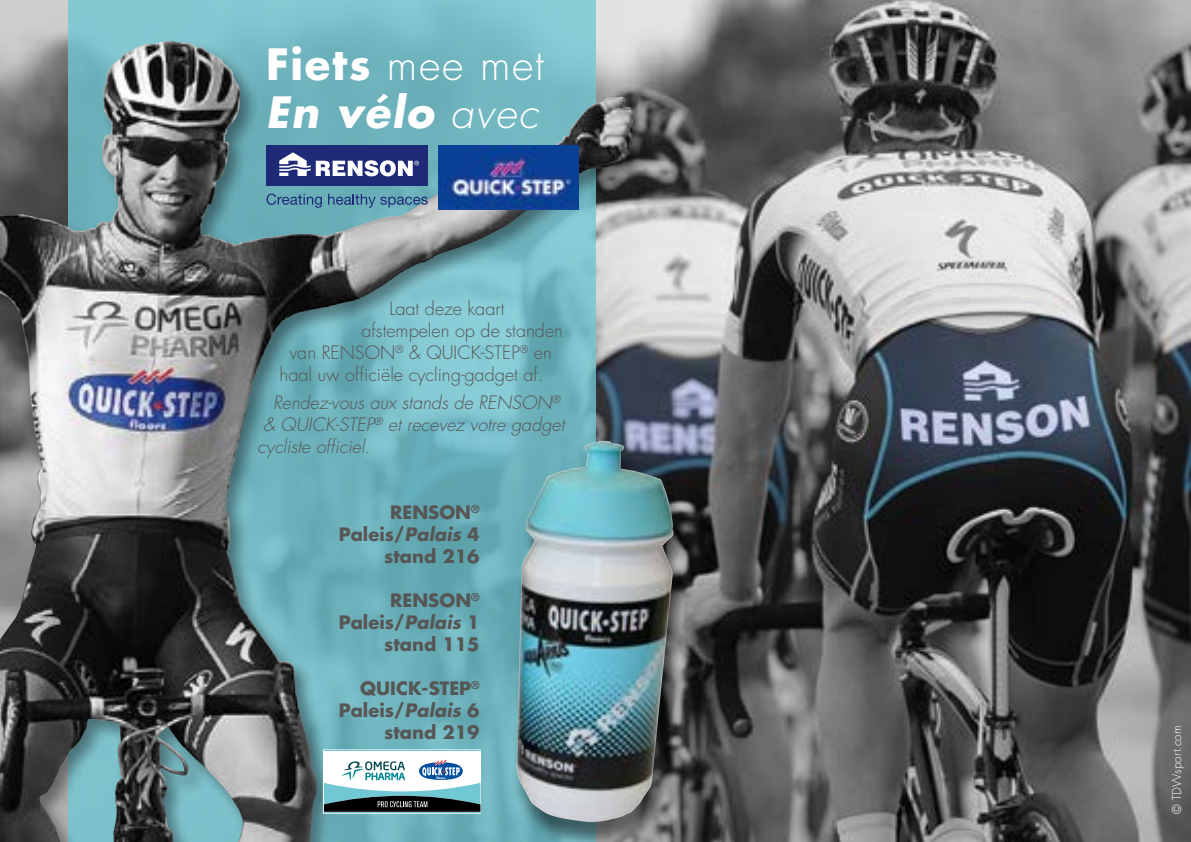
<style>
.page{position:relative;width:1191px;height:842px;background:#fff}
.page>*{position:absolute;margin:0;border:0;box-sizing:border-box;transform-origin:0 0}
.t1{font:300 42px/48px "Futura Std";letter-spacing:.04em;color:#fff}
.t2{font:300 18px "Futura Std";color:#565655}
.t3{font:700 18px/22px "Futura Std";color:#565655;text-align:right}
.t4{font:italic 300 18px "Futura Std";color:#565655}
.t5{font:300 12px "Futura Std";color:#fff}
.s1{font-weight:700}
.s2{font-weight:700;font-style:italic}
.s3{font-style:italic}
</style>
<div class="page">
<img style="left:0;top:0;width:1191px;height:842px">
<div style="left:68px;top:0;width:527px;height:842px;background:#83c7d2"></div>
<div style="left:0;top:37px;width:653px;height:805px;background:#000;opacity:.4"></div>
<img style="left:0;top:41px;width:174px;height:801px">
<div style="left:511px;top:445px;width:180px;height:397px;background:#000;opacity:.5"></div>
<img style="left:516px;top:441px;width:157px;height:383px">
<div style="left:266px;top:145px;width:162px;height:41px;background:#1e2a77"></div>
<svg style="left:279px;top:152px;width:140px;height:24px"></svg>
<svg style="left:266px;top:194px;width:56px;height:14px"></svg>
<svg style="left:328px;top:194px;width:100px;height:14px"></svg>
<img style="left:438px;top:145px;width:140px;height:65px">
<div style="left:323px;top:749px;width:158px;height:65px;background:#fff;border:2px solid #fff"></div>
<hr style="left:324px;top:812px;width:156px;height:1px;background:#72c7d4">
<svg style="left:324px;top:760px;width:156px;height:52px"></svg>
<hr style="left:324px;top:750px;width:156px;height:1px;background:#72c7d4">
<h1 class="t1" style="left:266px;top:42px;width:280px"><span class="s1">Fiets</span> mee met<br><span class="s2">En vélo</span> <span class="s3">avec</span></h1>
<p class="t2" style="left:389px;top:298px;width:117px">Laat deze kaart</p>
<p class="t2" style="left:361px;top:320px;width:203px">afstempelen op de standen</p>
<p class="t2" style="left:289px;top:342px;width:264px">van RENSON<sup>®</sup> &amp; QUICK-STEP<sup>®</sup> en</p>
<p class="t2" style="left:279px;top:364px;width:265px">haal uw officiële cycling-gadget af.</p>
<p class="t4" style="left:273px;top:392px;width:289px">Rendez-vous aux stands de RENSON<sup>®</sup></p>
<p class="t4" style="left:263px;top:414px;width:302px">&amp; QUICK-STEP<sup>®</sup> et recevez votre gadget</p>
<p class="t4" style="left:257px;top:436px;width:114px">cycliste officiel.</p>
<p class="t3" style="left:339px;top:501px;width:142px">RENSON<sup>®<br></sup>Paleis/<span class="s3">Palais</span> 4 stand 216</p>
<p class="t3" style="left:339px;top:589px;width:142px">RENSON<sup>®<br></sup>Paleis/<span class="s3">Palais</span> 1 stand 115</p>
<p class="t3" style="left:339px;top:677px;width:142px">QUICK-STEP<sup>®<br></sup>Paleis/<span class="s3">Palais</span> 6 stand 219</p>
<p class="t5" style="left:1169px;top:814px;width:90px;rotate:-90deg">© TDWsport.com</p>
</div>
